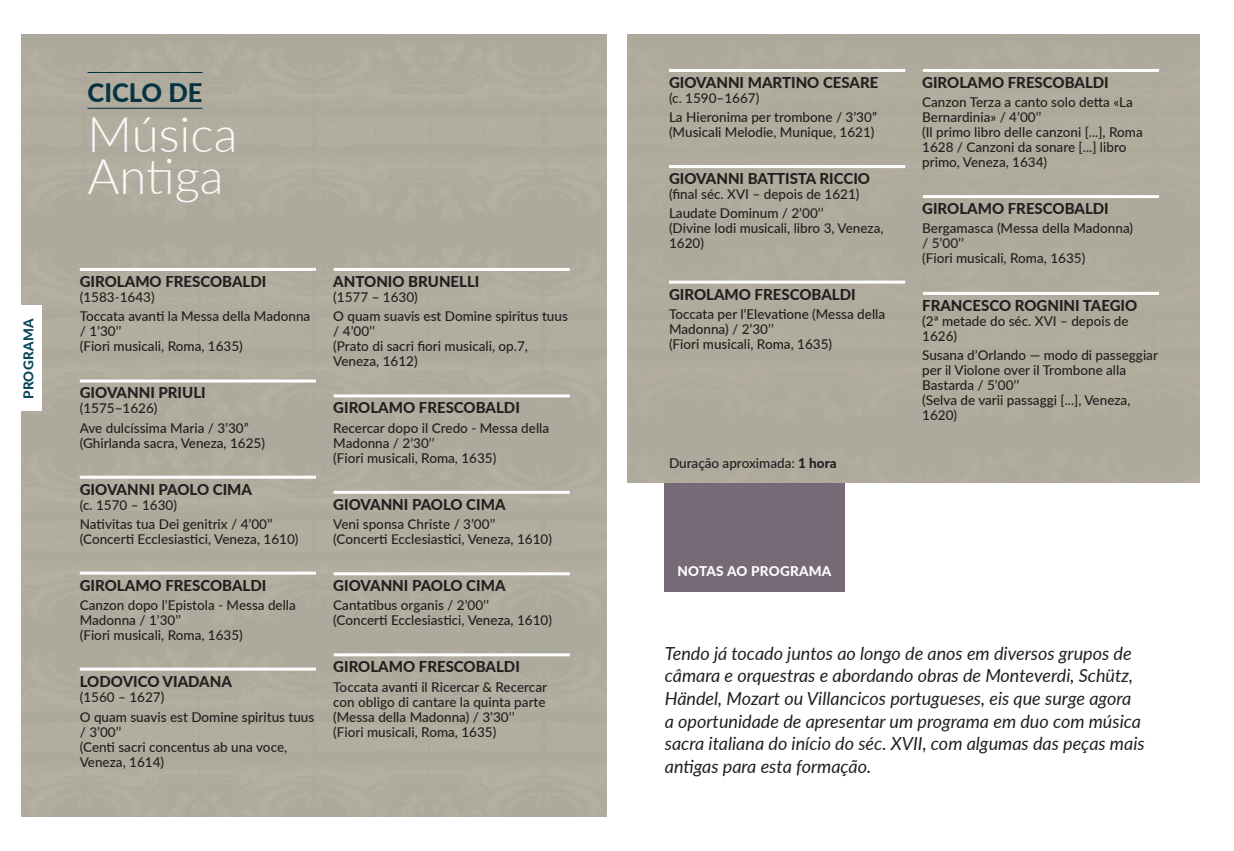
<style>
.page{position:relative;width:1234px;height:851px;background:#fff}
.page>*{position:absolute;margin:0;border:0;box-sizing:border-box;transform-origin:0 0}
.t1{font:300 49.05px "Lato";color:#fff}
.t2{font:800 25.5px "Lato";color:#002f3e}
.t3{font:italic 18px/22.5px "Lato";color:#231f20}
.Paragraph{font:800 15px "Lato";color:#231f20}
.Paragraph-2{font:500 13.5px/15px "Lato";color:#231f20}
.t4{font:800 13.5px "Lato";letter-spacing:.02em;color:#fff}
.t5{font:800 13.5px "Lato";letter-spacing:.02em;color:#07475a}
.s1{font-weight:800}
</style>
<div class="page">
<div style="left:664px;top:483px;width:180px;height:108px;background:#786b78"></div>
<div style="left:21px;top:34px;width:585px;height:782px;background:#afab9d"></div>
<div style="left:14px;top:306px;width:28px;height:105px;background:#fff"></div>
<div style="left:627px;top:34px;width:572px;height:449px;background:#afaa9c"></div>
<hr style="left:80px;top:268px;width:236px;height:3px;background:#fff">
<hr style="left:333px;top:268px;width:236px;height:3px;background:#fff">
<hr style="left:80px;top:379px;width:236px;height:3px;background:#fff">
<hr style="left:333px;top:394px;width:236px;height:3px;background:#fff">
<hr style="left:80px;top:475px;width:236px;height:3px;background:#fff">
<hr style="left:80px;top:571px;width:236px;height:3px;background:#fff">
<hr style="left:80px;top:667px;width:236px;height:3px;background:#fff">
<hr style="left:333px;top:490px;width:236px;height:3px;background:#fff">
<hr style="left:333px;top:572px;width:236px;height:3px;background:#fff">
<hr style="left:333px;top:653px;width:236px;height:3px;background:#fff">
<hr style="left:669px;top:69px;width:236px;height:3px;background:#fff">
<hr style="left:922px;top:69px;width:236px;height:3px;background:#fff">
<hr style="left:669px;top:165px;width:236px;height:3px;background:#fff">
<hr style="left:669px;top:280px;width:236px;height:3px;background:#fff">
<hr style="left:922px;top:195px;width:236px;height:3px;background:#fff">
<hr style="left:922px;top:292px;width:236px;height:3px;background:#fff">
<p class="t5" style="left:19px;top:399px;width:82px;rotate:-90deg">PROGRAMA</p>
<p class="t2" style="left:87px;top:73px;width:116px">CICLO DE</p>
<p class="t1" style="left:87px;top:100px;width:151px">Música</p>
<p class="t1" style="left:87px;top:142px;width:138px">Antiga</p>
<p class="Paragraph" style="left:80px;top:270px;width:188px">GIROLAMO FRESCOBALDI</p>
<p class="Paragraph-2" style="left:80px;top:289px;width:76px">(1583-1643)</p>
<p class="Paragraph-2" style="left:80px;top:308px;width:232px">Toccata avanti la Messa della Madonna / 1’30’’</p>
<p class="Paragraph-2" style="left:80px;top:338px;width:165px">(Fiori musicali, Roma, 1635)</p>
<p class="Paragraph" style="left:80px;top:381px;width:127px">GIOVANNI PRIULI</p>
<p class="Paragraph-2" style="left:80px;top:400px;width:79px">(1575–1626)</p>
<p class="Paragraph-2" style="left:80px;top:419px;width:170px">Ave dulcíssima Maria / 3’30”</p>
<p class="Paragraph-2" style="left:80px;top:434px;width:187px">(Ghirlanda sacra, Veneza, 1625)</p>
<p class="Paragraph" style="left:80px;top:478px;width:174px">GIOVANNI PAOLO CIMA</p>
<p class="Paragraph-2" style="left:80px;top:496px;width:99px">(c. 1570 – 1630)</p>
<p class="Paragraph-2" style="left:80px;top:516px;width:194px">Nativitas tua Dei genitrix / 4’00’’</p>
<p class="Paragraph-2" style="left:80px;top:531px;width:220px">(Concerti Ecclesiastici, Veneza, 1610)</p>
<p class="Paragraph" style="left:80px;top:574px;width:188px">GIROLAMO FRESCOBALDI</p>
<p class="Paragraph-2" style="left:80px;top:597px;width:218px">Canzon dopo l’Epistola - Messa della<br>Madonna / 1’30’’</p>
<p class="Paragraph-2" style="left:80px;top:627px;width:165px">(Fiori musicali, Roma, 1635)</p>
<p class="Paragraph" style="left:80px;top:670px;width:154px">LODOVICO VIADANA</p>
<p class="Paragraph-2" style="left:80px;top:689px;width:86px">(1560 – 1627)</p>
<p class="Paragraph-2" style="left:80px;top:708px;width:236px">O quam suavis est Domine spiritus tuus / 3’00’’</p>
<p class="Paragraph-2" style="left:80px;top:738px;width:209px">(Centi sacri concentus ab una voce,<br>Veneza, 1614)</p>
<p class="Paragraph" style="left:333px;top:270px;width:148px">ANTONIO BRUNELLI</p>
<p class="Paragraph-2" style="left:333px;top:289px;width:86px">(1577 – 1630)</p>
<p class="Paragraph-2" style="left:333px;top:308px;width:236px">O quam suavis est Domine spiritus tuus / 4’00’’</p>
<p class="Paragraph-2" style="left:333px;top:338px;width:196px">(Prato di sacri fiori musicali, op.7,<br>Veneza, 1612)</p>
<p class="Paragraph" style="left:333px;top:396px;width:188px">GIROLAMO FRESCOBALDI</p>
<p class="Paragraph-2" style="left:333px;top:419px;width:217px">Recercar dopo il Credo - Messa della<br>Madonna / 2’30’’</p>
<p class="Paragraph-2" style="left:333px;top:449px;width:165px">(Fiori musicali, Roma, 1635)</p>
<p class="Paragraph" style="left:333px;top:493px;width:174px">GIOVANNI PAOLO CIMA</p>
<p class="Paragraph-2" style="left:333px;top:516px;width:164px">Veni sponsa Christe / 3’00’’</p>
<p class="Paragraph-2" style="left:333px;top:531px;width:220px">(Concerti Ecclesiastici, Veneza, 1610)</p>
<p class="Paragraph" style="left:333px;top:574px;width:174px">GIOVANNI PAOLO CIMA</p>
<p class="Paragraph-2" style="left:333px;top:597px;width:157px">Cantatibus organis / 2’00’’</p>
<p class="Paragraph-2" style="left:333px;top:612px;width:220px">(Concerti Ecclesiastici, Veneza, 1610)</p>
<p class="Paragraph" style="left:333px;top:655px;width:188px">GIROLAMO FRESCOBALDI</p>
<p class="Paragraph-2" style="left:333px;top:678px;width:215px;text-align:justify">Toccata avanti il Ricercar &amp; Recercar con obligo di cantare la quinta parte (Messa della Madonna) / 3’30’’</p>
<p class="Paragraph-2" style="left:333px;top:723px;width:165px">(Fiori musicali, Roma, 1635)</p>
<p class="Paragraph" style="left:669px;top:71px;width:211px">GIOVANNI MARTINO CESARE</p>
<p class="Paragraph-2" style="left:669px;top:90px;width:92px">(c. 1590–1667)</p>
<p class="Paragraph-2" style="left:669px;top:109px;width:209px">La Hieronima per trombone / 3’30”</p>
<p class="Paragraph-2" style="left:669px;top:124px;width:207px">(Musicali Melodie, Munique, 1621)</p>
<p class="Paragraph" style="left:669px;top:167px;width:202px">GIOVANNI BATTISTA RICCIO</p>
<p class="Paragraph-2" style="left:669px;top:186px;width:192px">(final séc. XVI – depois de 1621)</p>
<p class="Paragraph-2" style="left:669px;top:205px;width:156px">Laudate Dominum / 2’00’’</p>
<p class="Paragraph-2" style="left:669px;top:220px;width:216px">(Divine lodi musicali, libro 3, Veneza,<br>1620)</p>
<p class="Paragraph" style="left:669px;top:283px;width:188px">GIROLAMO FRESCOBALDI</p>
<p class="Paragraph-2" style="left:669px;top:306px;width:218px">Toccata per l’Elevatione (Messa della<br>Madonna) / 2’30’’</p>
<p class="Paragraph-2" style="left:669px;top:336px;width:165px">(Fiori musicali, Roma, 1635)</p>
<p class="Paragraph-2" style="left:669px;top:455px;width:169px">Duração aproximada: <span class="s1">1 hora</span></p>
<p class="t4" style="left:677px;top:560px;width:155px">NOTAS AO PROGRAMA</p>
<p class="Paragraph" style="left:922px;top:71px;width:188px">GIROLAMO FRESCOBALDI</p>
<p class="Paragraph-2" style="left:922px;top:94px;width:212px">Canzon Terza a canto solo detta «La<br>Bernardinia» / 4’00’’</p>
<p class="Paragraph-2" style="left:922px;top:124px;width:222px">(Il primo libro delle canzoni [...], Roma<br>1628 / Canzoni da sonare [...] libro primo, Veneza, 1634)</p>
<p class="Paragraph" style="left:922px;top:197px;width:188px">GIROLAMO FRESCOBALDI</p>
<p class="Paragraph-2" style="left:922px;top:220px;width:212px">Bergamasca (Messa della Madonna)</p>
<p class="Paragraph-2" style="left:922px;top:235px;width:43px">/ 5’00’’</p>
<p class="Paragraph-2" style="left:922px;top:250px;width:165px">(Fiori musicali, Roma, 1635)</p>
<p class="Paragraph" style="left:922px;top:294px;width:216px">FRANCESCO ROGNINI TAEGIO</p>
<p class="Paragraph-2" style="left:922px;top:312px;width:208px">(2ª metade do séc. XVI – depois de<br>1626)</p>
<p class="Paragraph-2" style="left:922px;top:347px;width:237px">Susana d’Orlando — modo di passeggiar per il Violone over il Trombone alla<br>Bastarda / 5’00’’</p>
<p class="Paragraph-2" style="left:922px;top:392px;width:210px">(Selva de varii passaggi [...], Veneza,<br>1620)</p>
<p class="t3" style="left:664px;top:641px;width:481px">Tendo já tocado juntos ao longo de anos em diversos grupos de câmara e orquestras e abordando obras de Monteverdi, Schütz, Händel, Mozart ou Villancicos portugueses, eis que surge agora a oportunidade de apresentar um programa em duo com música sacra italiana do início do séc. XVII, com algumas das peças mais antigas para esta formação.</p>
</div>
